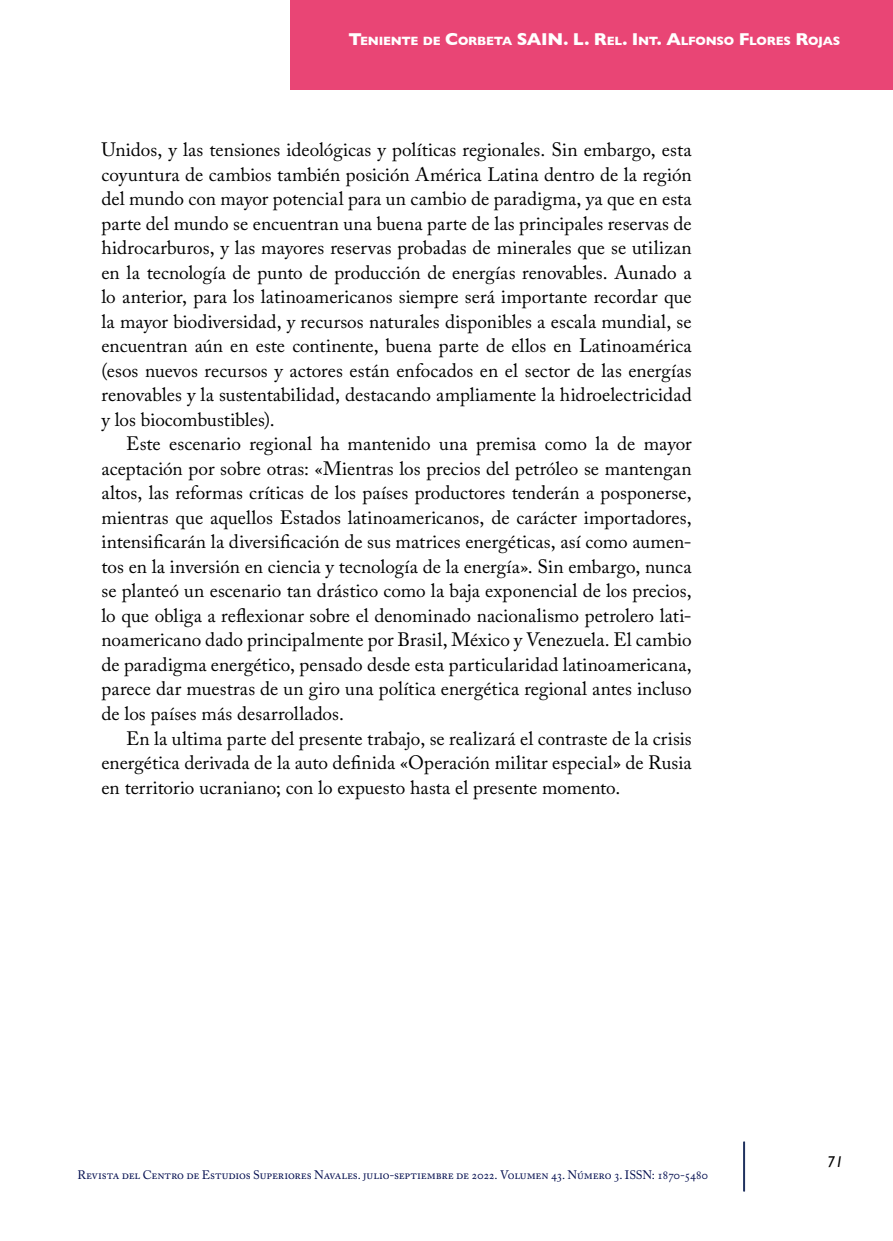
<style>
.page{position:relative;width:893px;height:1241px;background:#fff}
.page>*{position:absolute;margin:0;border:0;box-sizing:border-box;transform-origin:0 0}
.t1{font:19.25px/24.5px "Adobe Caslon Pro";color:#000;text-align:justify}
.t2{font:italic 500 15.75px "Gill Sans";color:#000}
.t3{font:12.25px "Adobe Caslon Pro";letter-spacing:-.015em;color:#030e4f}
.t4{font:700 12.25px "Gill Sans";letter-spacing:-.02em;color:#fff}
.s1{font-size:17.5px}
.s2{font-family:"Aller";font-weight:400;font-style:normal;color:#fff}
</style>
<div class="page">
<hr style="left:743px;top:1141px;width:2px;height:50px;background:#1f315e">
<div style="left:290px;top:0;width:603px;height:89px;background:#e94575"></div>
<p class="t4" style="left:349px;top:31px;width:192px"><span class="s1">T</span>ENIENTE DE <span class="s1">C</span>ORBETA <span class="s1">SAIN</span></p>
<p class="t4" style="left:563px;top:31px;width:277px"><span class="s1">. L. R</span>EL<span class="s1">. I</span> NT<span class="s1">. A</span>LFONSO <span class="s1">F</span> LORES <span class="s1">R</span>OJAS</p>
<p class="t1" style="left:102px;top:137px;width:592px">Unidos, y las tensiones ideológicas y políticas regionales. Sin embargo, esta coyuntura de cambios también posición América Latina dentro de la región del mundo con mayor potencial para un cambio de paradigma, ya que en esta parte del mundo se encuentran una buena parte de las principales reservas de hidrocarburos, y las mayores reservas probadas de minerales que se utilizan en la tecnología de punto de producción de energías renovables. Aunado a lo anterior, para los latinoamericanos siempre será importante recordar que la mayor biodiversidad, y recursos naturales disponibles a escala mundial, se encuentran aún en este continente, buena parte de ellos en Latinoamérica (esos nuevos recursos y actores están enfocados en el sector de las energías renovables y la sustentabilidad, destacando ampliamente la hidroelectricidad y los biocombustibles).</p>
<p class="t1" style="left:102px;top:431px;width:592px;text-indent:25px">Este escenario regional ha mantenido una premisa como la de mayor aceptación por sobre otras: «Mientras los precios del petróleo se mantengan altos, las reformas críticas de los países productores tenderán a posponerse, mientras que aquellos Estados latinoamericanos, de carácter importadores, intensificarán la diversificación de sus matrices energéticas, así como aumen&shy;tos en la inversión en ciencia y tecnología de la energía». Sin embargo, nunca se planteó un escenario tan drástico como la baja exponencial de los precios, lo que obliga a reflexionar sobre el denominado nacionalismo petrolero lati&shy;noamericano dado principalmente por Brasil, México y Venezuela. El cambio de paradigma energético, pensado desde esta particularidad latinoamericana, parece dar muestras de un giro una política energética regional antes incluso de los países más desarrollados.</p>
<p class="t1" style="left:102px;top:725px;width:592px;text-indent:25px">En la ultima parte del presente trabajo, se realizará el contraste de la crisis energética derivada de la auto definida «Operación militar especial» de Rusia en territorio ucraniano; con lo expuesto hasta el presente momento.</p>
<p class="t3" style="left:77px;top:1167px;width:632px">Revista del Centro de Estudios Superiores Navales. julio-septiembre de 2022. Volumen 43. Número 3. ISSN: 1870-5480</p>
<p class="t2" style="left:825px;top:1151px;width:20px"><span class="s2">7</span>7 1</p>
</div>
